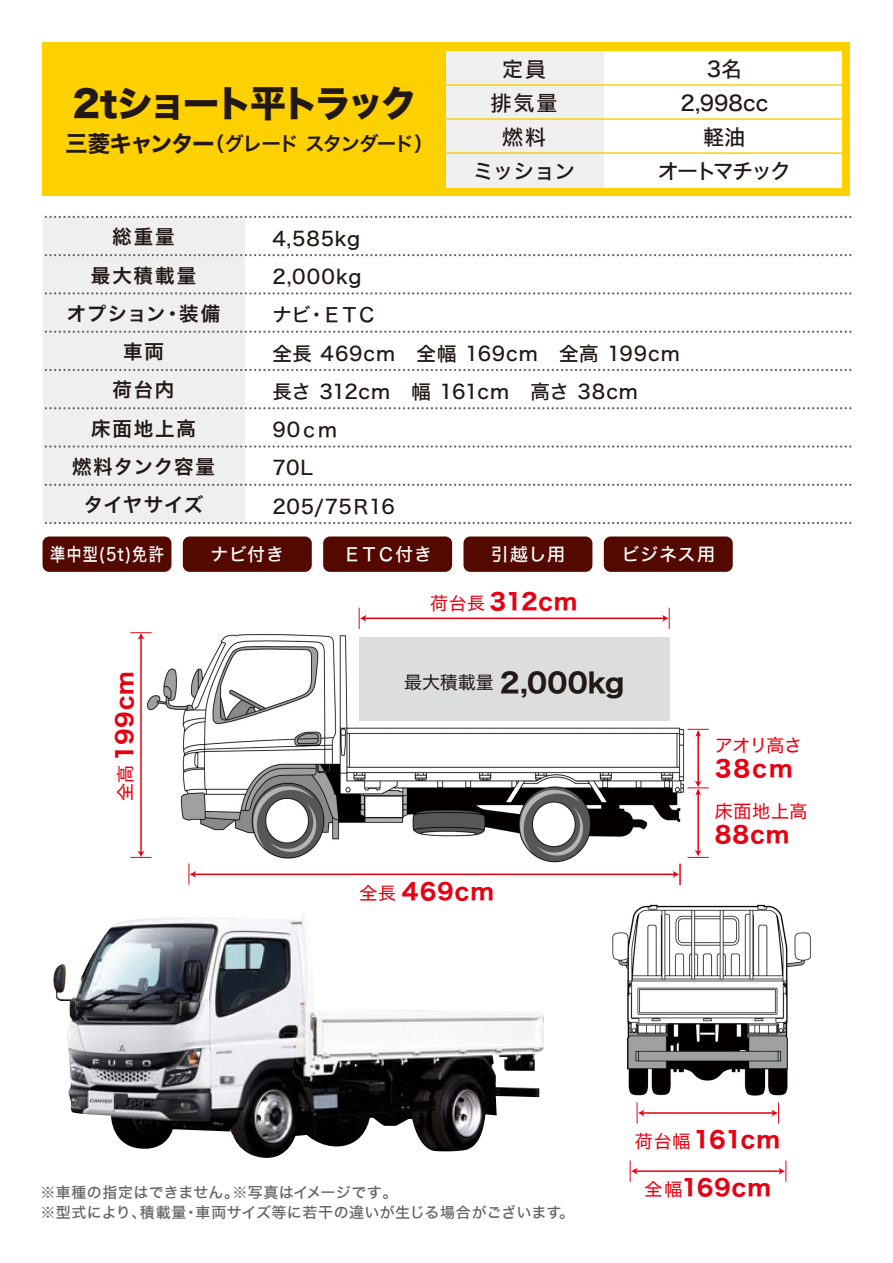
<style>
.page{position:relative;width:893px;height:1263px;background:#fff}
.page>*{position:absolute;margin:0;border:0;box-sizing:border-box;transform-origin:0 0}
.t1{font:36px "Hiragino Kaku W8 90 msp RKSJ H";letter-spacing:-.085em;color:#221815}
.t2{font:27px "Hiragino Kaku W7 90 msp RKSJ H";letter-spacing:.005em;color:#221815}
.t3{font:22.5px "Hiragino Kaku W7 90 msp RKSJ H";letter-spacing:.04em;color:#e60012}
.t4{font:22.5px/48.3px "Hiragino Kaku W7 90 msp RKSJ H";letter-spacing:.01em;color:#e60012;text-align:center}
.t5{font:21px/34px "Hiragino Kaku W5 90 msp RKSJ H";letter-spacing:-.04em;color:#221815;text-align:center}
.t6{font:21px/34px "Hiragino Kaku W5 90 msp RKSJ H";letter-spacing:-.01em;color:#221815;text-align:center}
.t7{font:19.5px/38.2px "Hiragino Kaku W5 90 msp RKSJ H";letter-spacing:.035em;color:#221815}
.t8{font:19.5px/38.2px "Hiragino Kaku W6 90 msp RKSJ H";letter-spacing:.085em;color:#221815;text-align:center}
.t9{font:19.5px "Hiragino Kaku W6 90 msp RKSJ H";letter-spacing:-.08em;color:#221815}
.t10{font:18px "Hiragino Kaku W5 90 msp RKSJ H";letter-spacing:.04em;color:#fff}
.t11{font:18px "Hiragino Kaku W4 90 msp RKSJ H";letter-spacing:.03em;color:#e60012}
.t12{font:18px "Hiragino Kaku W5 90 msp RKSJ H";letter-spacing:.04em;color:#fff;scale:.84 1}
.t13{font:15px/19.5px "Hiragino Kaku W5 90 msp RKSJ H";letter-spacing:.02em;color:#656464}
.s1{font-family:"Hiragino Kaku W7 90 msp RKSJ H";font-size:22.5px}
.s2{font-family:"Hiragino Kaku W4 90 msp RKSJ H";font-size:18px}
</style>
<div class="page">
<img style="left:138px;top:607px;width:550px;height:278px">
<div style="left:43px;top:43px;width:807px;height:153px;background:#fdd000"></div>
<div style="left:446px;top:51px;width:396px;height:136px;background:#fff"></div>
<div style="left:446px;top:51px;width:158px;height:34px;background:#efefef"></div>
<div style="left:446px;top:85px;width:158px;height:34px;background:#efefef"></div>
<div style="left:446px;top:119px;width:158px;height:34px;background:#efefef"></div>
<div style="left:446px;top:153px;width:158px;height:34px;background:#efefef"></div>
<hr style="left:446px;top:84px;width:396px;height:2px;background:#fdd000">
<hr style="left:446px;top:118px;width:396px;height:2px;background:#fdd000">
<hr style="left:446px;top:152px;width:396px;height:2px;background:#fdd000">
<div style="left:43px;top:217px;width:201px;height:38px;background:#efefef"></div>
<div style="left:43px;top:255px;width:201px;height:38px;background:#efefef"></div>
<div style="left:43px;top:293px;width:201px;height:39px;background:#efefef"></div>
<div style="left:43px;top:332px;width:201px;height:38px;background:#efefef"></div>
<div style="left:43px;top:370px;width:201px;height:38px;background:#efefef"></div>
<div style="left:43px;top:408px;width:201px;height:38px;background:#efefef"></div>
<div style="left:43px;top:446px;width:201px;height:39px;background:#efefef"></div>
<div style="left:43px;top:485px;width:201px;height:38px;background:#efefef"></div>
<svg style="left:44px;top:254px;width:806px;height:2px"></svg>
<svg style="left:44px;top:292px;width:806px;height:3px"></svg>
<svg style="left:44px;top:331px;width:806px;height:2px"></svg>
<svg style="left:44px;top:369px;width:806px;height:2px"></svg>
<svg style="left:44px;top:407px;width:806px;height:2px"></svg>
<svg style="left:44px;top:445px;width:806px;height:3px"></svg>
<svg style="left:44px;top:484px;width:806px;height:2px"></svg>
<svg style="left:44px;top:522px;width:806px;height:2px"></svg>
<svg style="left:44px;top:216px;width:806px;height:2px"></svg>
<div style="left:43px;top:536px;width:128px;height:36px;background:#540900;border-radius:7px"></div>
<div style="left:183px;top:536px;width:129px;height:36px;background:#540900;border-radius:7px"></div>
<div style="left:323px;top:536px;width:129px;height:36px;background:#540900;border-radius:7px"></div>
<div style="left:463px;top:536px;width:129px;height:36px;background:#540900;border-radius:7px"></div>
<div style="left:604px;top:536px;width:129px;height:36px;background:#540900;border-radius:7px"></div>
<hr style="left:635px;top:1170px;width:146px;height:2px;background:#e60012">
<hr style="left:194px;top:873px;width:481px;height:2px;background:#e60012">
<svg style="left:673px;top:871px;width:6px;height:7px"></svg>
<hr style="left:140px;top:637px;width:2px;height:216px;background:#e60012">
<hr style="left:364px;top:617px;width:300px;height:2px;background:#e60012">
<img style="left:612px;top:904px;width:199px;height:192px">
<div style="left:359px;top:637px;width:310px;height:83px;background:#dcdddd"></div>
<hr style="left:697px;top:734px;width:2px;height:49px;background:#e60012">
<hr style="left:697px;top:793px;width:2px;height:59px;background:#e60012">
<svg style="left:359px;top:608px;width:7px;height:21px"></svg>
<svg style="left:189px;top:863px;width:7px;height:22px"></svg>
<svg style="left:130px;top:851px;width:22px;height:7px"></svg>
<svg style="left:130px;top:632px;width:22px;height:7px"></svg>
<hr style="left:679px;top:864px;width:2px;height:21px;background:#e60012">
<svg style="left:630px;top:1160px;width:7px;height:22px"></svg>
<svg style="left:779px;top:1160px;width:7px;height:22px"></svg>
<svg style="left:687px;top:850px;width:22px;height:8px"></svg>
<svg style="left:687px;top:781px;width:22px;height:14px"></svg>
<svg style="left:687px;top:729px;width:22px;height:8px"></svg>
<svg style="left:662px;top:608px;width:8px;height:21px"></svg>
<hr style="left:642px;top:1112px;width:131px;height:2px;background:#e60012">
<svg style="left:637px;top:1102px;width:7px;height:21px"></svg>
<svg style="left:772px;top:1102px;width:7px;height:21px"></svg>
<img style="left:53px;top:913px;width:491px;height:245px">
<h1 class="t1" style="left:73px;top:85px;width:346px">2tショート平トラック</h1>
<p class="t9" style="left:65px;top:133px;width:370px"><span class="s1">三菱キャンター</span>（グレード スタンダード）</p>
<p class="t6" style="left:491px;top:53px;width:69px">定員排気量燃料</p>
<p class="t6" style="left:473px;top:155px;width:104px">ミッション</p>
<p class="t5" style="left:658px;top:53px;width:135px">3名<br>2,998cc<br>軽油<br>オートマチック</p>
<p class="t8" style="left:67px;top:219px;width:155px">総重量<br>最大積載量<br>オプション・装備車両<br>荷台内<br>床面地上高<br>燃料タンク容量タイヤサイズ</p>
<p class="t7" style="left:272px;top:220px;width:409px">4,585kg<br>2,000kg<br>ナビ・ＥＴＣ<br>全長 469cm　全幅 169cm　全高 199cm長さ 312cm　幅 161cm　高さ 38cm<br>90ｃｍ<br>70L<br>205/75Ｒ16</p>
<p class="t12" style="left:50px;top:545px;width:137px">準中型(5t)免許</p>
<p class="t10" style="left:211px;top:545px;width:75px">ナビ付き</p>
<p class="t10" style="left:343px;top:545px;width:90px">ＥＴＣ付き</p>
<p class="t10" style="left:491px;top:545px;width:76px">引越し用</p>
<p class="t10" style="left:622px;top:545px;width:95px">ビジネス用</p>
<p class="t3" style="left:113px;top:801px;width:132px;rotate:-90deg"><span class="s2">全高</span> 199cm</p>
<p class="t3" style="left:430px;top:590px;width:149px"><span class="s2">荷台長</span> 312cm</p>
<h2 class="t2" style="left:404px;top:669px;width:222px"><span class="s2">最大積載量</span> 2,000kg</h2>
<p class="t3" style="left:402px;top:880px;width:94px">469cm</p>
<p class="t11" style="left:359px;top:884px;width:38px">全長</p>
<p class="t11" style="left:715px;top:736px;width:89px">アオリ高さ</p>
<p class="t3" style="left:715px;top:757px;width:79px">38cm</p>
<p class="t11" style="left:715px;top:802px;width:94px">床面地上高</p>
<p class="t3" style="left:715px;top:823px;width:76px">88cm</p>
<p class="t13" style="left:41px;top:1183px;width:535px">※車種の指定はできません。※写真はイメージです。<br>※型式により、積載量・車両サイズ等に若干の違いが生じる場合がございます。</p>
<p class="t4" style="left:635px;top:1116px;width:147px"><span class="s2">荷台幅</span> 161cm<span class="s2">全幅</span>169cm</p>
</div>
